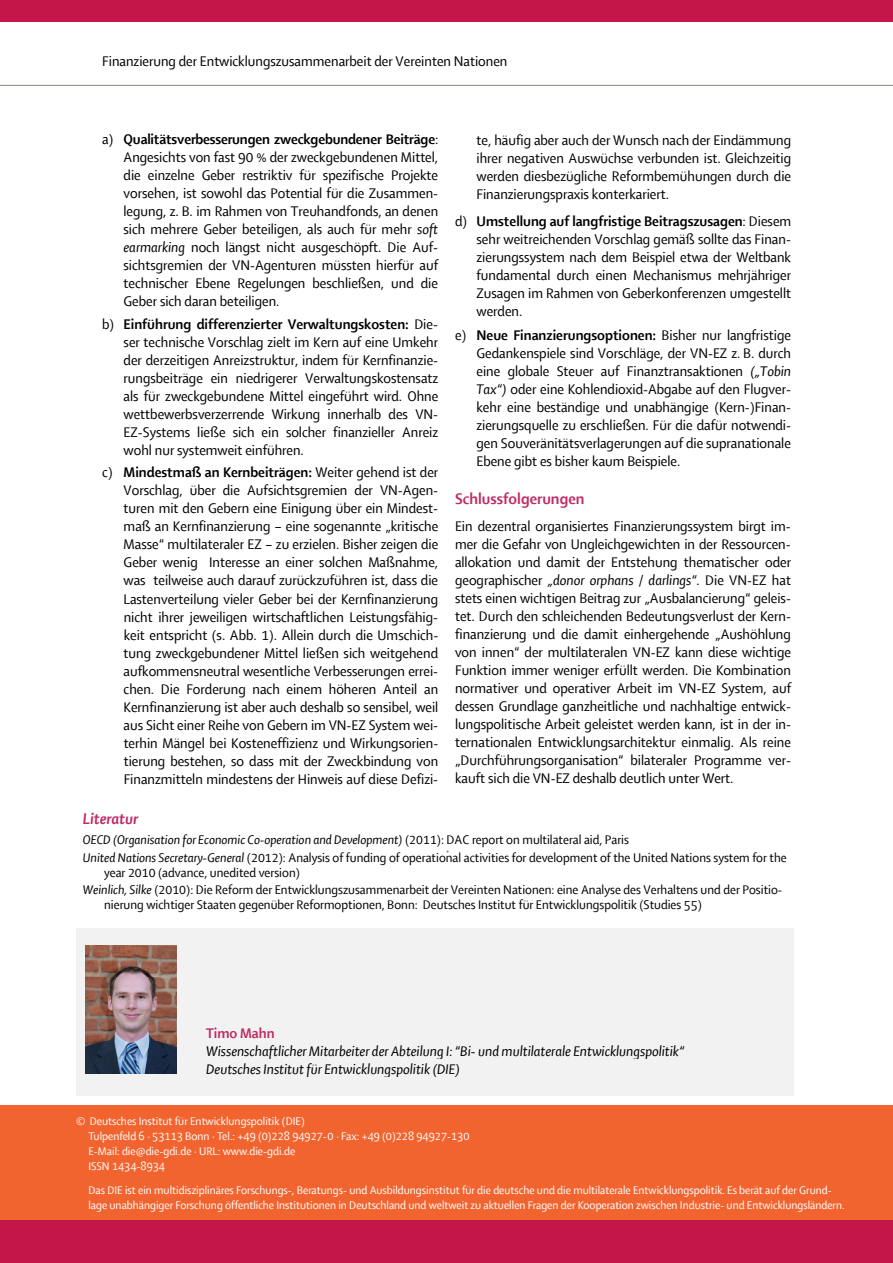
<style>
.page{position:relative;width:893px;height:1263px;background:#fff}
.page>*{position:absolute;margin:0;border:0;box-sizing:border-box;transform-origin:0 0}
.t1{font:700 16.5px "Shaker R";color:#bf2a64}
.t2{font:italic 700 16.5px "Shaker R";color:#bf2a64}
.t3{font:15px/18px "Shaker R";color:#000;text-align:justify}
.t4{font:italic 15px/18px "Shaker R";color:#000}
.t5{font:700 15px "Shaker R";color:#bf2a64}
.t6{font:13.5px/17.9px "Shaker R";color:#000}
.t7{font:12px/15px "Shaker R";color:#fff}
.s1{font-weight:700}
.s2{font-style:italic}
</style>
<div class="page">
<div style="left:0;top:0;width:893px;height:21px;background:#c51649"></div>
<hr style="left:0;top:85px;width:893px;height:1px;background:#9f988a">
<div style="left:0;top:1106px;width:893px;height:115px;background:#f2642f"></div>
<div style="left:0;top:1220px;width:893px;height:43px;background:#c51649"></div>
<div style="left:76px;top:929px;width:717px;height:18px;background:#f2f2f2"></div>
<div style="left:76px;top:947px;width:717px;height:18px;background:#f2f2f2"></div>
<div style="left:76px;top:965px;width:717px;height:22px;background:#f2f2f2"></div>
<div style="left:76px;top:987px;width:717px;height:18px;background:#f2f2f2"></div>
<div style="left:76px;top:1005px;width:717px;height:18px;background:#f2f2f2"></div>
<div style="left:76px;top:1023px;width:717px;height:18px;background:#f2f2f2"></div>
<div style="left:76px;top:1041px;width:717px;height:18px;background:#f2f2f2"></div>
<div style="left:76px;top:1059px;width:717px;height:18px;background:#f2f2f2"></div>
<div style="left:76px;top:1077px;width:717px;height:18px;background:#f2f2f2"></div>
<img style="left:85px;top:946px;width:91px;height:127px">
<p class="t3" style="left:102px;top:53px;width:407px">Finanzierung der Entwicklungszusammenarbeit der Vereinten Nationen</p>
<p class="t3" style="left:124px;top:131px;width:316px;text-indent:-21px">a) <span class="s1">Qualitätsverbesserungen zweckgebundener Beiträge</span>:<br>Angesichts von fast 90 % der zweckgebundenen Mittel, die einzelne Geber restriktiv für spezifische Projekte vorsehen, ist sowohl das Potential für die Zusammen&shy;legung, z. B. im Rahmen von Treuhandfonds, an denen sich mehrere Geber beteiligen, als auch für mehr <span class="s2">soft earmarking</span> noch längst nicht ausgeschöpft. Die Auf&shy;sichtsgremien der VN-Agenturen müssten hierfür auf technischer Ebene Regelungen beschließen, und die Geber sich daran beteiligen.</p>
<p class="t3" style="left:124px;top:315px;width:316px;text-indent:-21px">b) <span class="s1">Einführung differenzierter Verwaltungskosten:</span> Die&shy;ser technische Vorschlag zielt im Kern auf eine Umkehr der derzeitigen Anreizstruktur, indem für Kernfinanzie&shy;rungsbeiträge ein niedrigerer Verwaltungskostensatz als für zweckgebundene Mittel eingeführt wird. Ohne wettbewerbsverzerrende Wirkung innerhalb des VN-EZ-Systems ließe sich ein solcher finanzieller Anreiz wohl nur systemweit einführen.</p>
<p class="t3" style="left:124px;top:464px;width:316px;text-indent:-21px">c) <span class="s1">Mindestmaß an Kernbeiträgen:</span> Weiter gehend ist der Vorschlag, über die Aufsichtsgremien der VN-Agen&shy;turen mit den Gebern eine Einigung über ein Mindest&shy;maß an Kernfinanzierung – eine sogenannte „kritische Masse“ multilateraler EZ – zu erzielen. Bisher zeigen die Geber wenig Interesse an einer solchen Maßnahme, was teilweise auch darauf zurückzuführen ist, dass die Lastenverteilung vieler Geber bei der Kernfinanzierung nicht ihrer jeweiligen wirtschaftlichen Leistungsfähig&shy;keit entspricht (s. Abb. 1). Allein durch die Umschich&shy;tung zweckgebundener Mittel ließen sich weitgehend aufkommensneutral wesentliche Verbesserungen errei&shy;chen. Die Forderung nach einem höheren Anteil an Kernfinanzierung ist aber auch deshalb so sensibel, weil aus Sicht einer Reihe von Gebern im VN-EZ System wei&shy;terhin Mängel bei Kosteneffizienz und Wirkungsorien&shy;tierung bestehen, so dass mit der Zweckbindung von Finanzmitteln mindestens der Hinweis auf diese Defizi-</p>
<p class="t3" style="left:476px;top:131px;width:316px">te, häufig aber auch der Wunsch nach der Eindämmung ihrer negativen Auswüchse verbunden ist. Gleichzeitig werden diesbezügliche Reformbemühungen durch die Finanzierungspraxis konterkariert.</p>
<p class="t3" style="left:476px;top:212px;width:316px;text-indent:-21px">d) <span class="s1">Umstellung auf langfristige Beitragszusagen</span>: Diesem sehr weitreichenden Vorschlag gemäß sollte das Finan&shy;zierungssystem nach dem Beispiel etwa der Weltbank fundamental durch einen Mechanismus mehrjähriger Zusagen im Rahmen von Geberkonferenzen umgestellt werden.</p>
<p class="t3" style="left:476px;top:326px;width:316px;text-indent:-21px">e) <span class="s1">Neue Finanzierungsoptionen:</span> Bisher nur langfristige Gedankenspiele sind Vorschläge, der VN-EZ z. B. durch eine globale Steuer auf Finanztransaktionen <span class="s2">(„Tobin Tax“)</span> oder eine Kohlendioxid-Abgabe auf den Flugver&shy;kehr eine beständige und unabhängige (Kern-)Finan&shy;zierungsquelle zu erschließen. Für die dafür notwendi&shy;gen Souveränitätsverlagerungen auf die supranationale Ebene gibt es bisher kaum Beispiele.</p>
<p class="t1" style="left:455px;top:490px;width:131px">Schlussfolgerungen</p>
<p class="t3" style="left:455px;top:518px;width:338px">Ein dezentral organisiertes Finanzierungssystem birgt im&shy;mer die Gefahr von Ungleichgewichten in der Ressourcen&shy;allokation und damit der Entstehung thematischer oder geographischer <span class="s2">„donor orphans / darlings“.</span> Die VN-EZ hat stets einen wichtigen Beitrag zur „Ausbalancierung“ geleis&shy;tet. Durch den schleichenden Bedeutungsverlust der Kern&shy;finanzierung und die damit einhergehende „Aushöhlung von innen“ der multilateralen VN-EZ kann diese wichtige Funktion immer weniger erfüllt werden. Die Kombination normativer und operativer Arbeit im VN-EZ System, auf dessen Grundlage ganzheitliche und nachhaltige entwick&shy;lungspolitische Arbeit geleistet werden kann, ist in der in&shy;ternationalen Entwicklungsarchitektur einmalig. Als reine „Durchführungsorganisation“ bilateraler Programme ver&shy;kauft sich die VN-EZ deshalb deutlich unter Wert.</p>
<p class="t2" style="left:83px;top:810px;width:57px">Literatur</p>
<p class="t6" style="left:83px;top:831px;width:705px"><span class="s2">OECD (Organisation for Economic Co-operation and Development)</span> (2011): DAC report on multilateral aid, Paris<br><span class="s2">United Nations Secretary-General</span> (2012): Analysis of funding of operational activities for development of the United Nations system for the</p>
<p class="t6" style="left:83px;top:864px;width:701px;text-indent:21px">year 2010 (advance, unedited version)<br><span class="s2">Weinlich, Silke</span> (2010): Die Reform der Entwicklungszusammenarbeit der Vereinten Nationen: eine Analyse des Verhaltens und der Positio-</p>
<p class="t6" style="left:104px;top:896px;width:599px">nierung wichtiger Staaten gegenüber Reformoptionen, Bonn: Deutsches Institut für Entwicklungspolitik (Studies 55)</p>
<p class="t5" style="left:206px;top:1025px;width:70px">Timo Mahn</p>
<p class="t4" style="left:206px;top:1042px;width:480px">Wissenschaftlicher Mitarbeiter der Abteilung I: “Bi- und multilaterale Entwicklungspolitik“<br>Deutsches Institut für Entwicklungspolitik (DIE)</p>
<p class="t7" style="left:88px;top:1113px;width:383px;text-indent:-12px">© Deutsches Institut für Entwicklungspolitik (DIE)<br>Tulpenfeld 6 · 53113 Bonn · Tel.: +49 (0)228 94927-0 · Fax: +49 (0)228 94927-130<br>E-Mail: die@die-gdi.de · URL: www.die-gdi.de<br>ISSN 1434-8934</p>
<p class="t7" style="left:88px;top:1182px;width:758px">Das DIE ist ein multidisziplinäres Forschungs-, Beratungs- und Ausbildungsinstitut für die deutsche und die multilaterale Entwicklungspolitik. Es berät auf der Grund&shy;lage unabhängiger Forschung öffentliche Institutionen in Deutschland und weltweit zu aktuellen Fragen der Kooperation zwischen Industrie- und Entwicklungsländern.</p>
</div>
